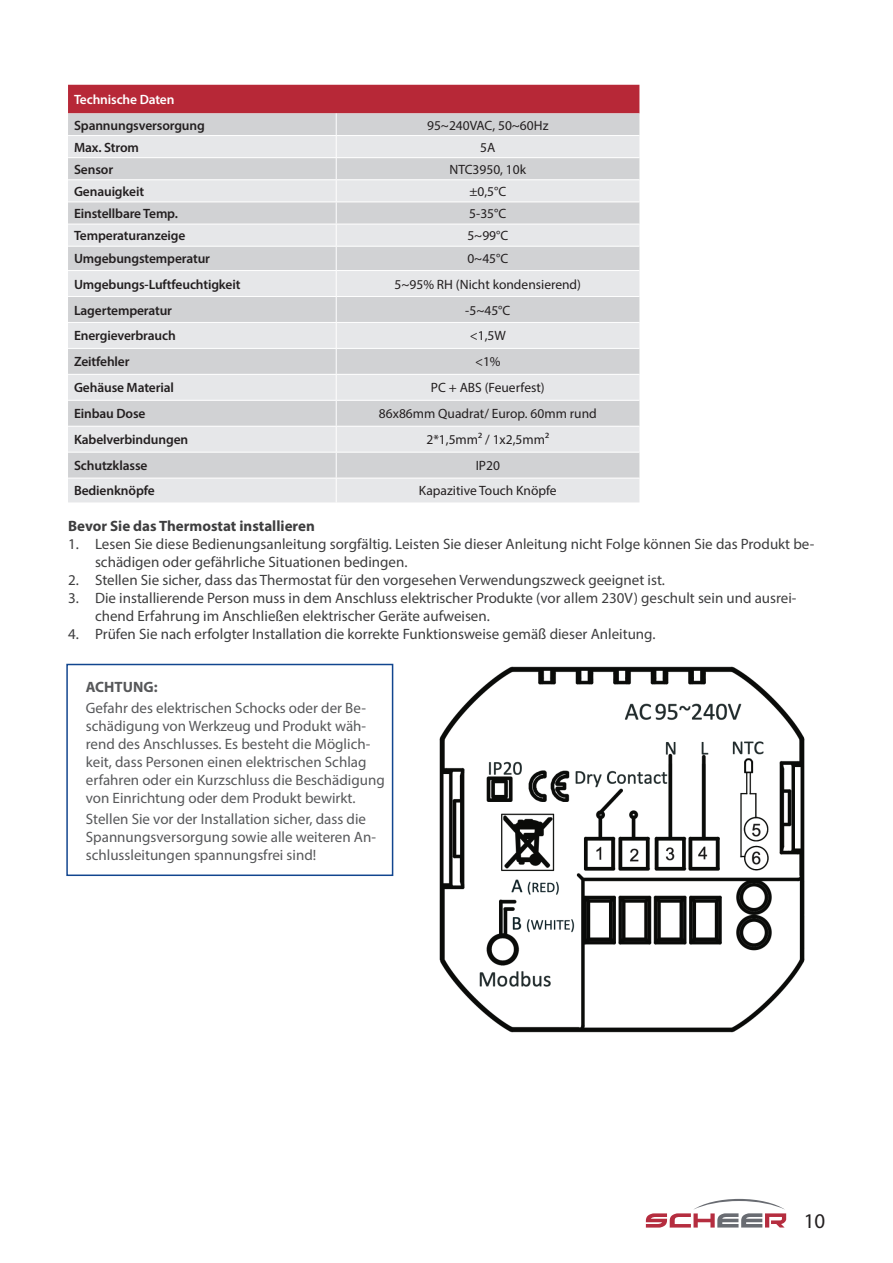
<style>
.page{position:relative;width:893px;height:1263px;background:#fff}
.page>*{position:absolute;margin:0;border:0;box-sizing:border-box;transform-origin:0 0}
.t1{font:21px "Myriad Pro";color:#231f20}
.t2{font:15px/18px "Myriad Pro";color:#3e3e3f}
.t3{font:15px/18px "Myriad Pro";color:#57585a}
.t4{font:700 15px "Myriad Pro";color:#3e3e3f}
.t5{font:700 15px "Myriad Pro";color:#57585a}
.t6{font:600 13.5px "Myriad Pro";letter-spacing:-.01em;color:#231f20}
.t7{font:13.5px "Myriad Pro";color:#231f20}
.t8{font:600 13.5px "Myriad Pro";letter-spacing:-.01em;color:#fff}
</style>
<div class="page">
<svg style="left:646px;top:1199px;width:140px;height:28px"></svg>
<svg style="left:68px;top:85px;width:571px;height:417px;background:#dad1d4"></svg>
<svg style="left:66px;top:663px;width:328px;height:213px"></svg>
<img style="left:439px;top:666px;width:366px;height:367px">
<p class="t8" style="left:74px;top:91px;width:102px">Technische Daten</p>
<p class="t6" style="left:74px;top:116px;width:132px">Spannungsversorgung</p>
<p class="t7" style="left:427px;top:117px;width:123px">95~240VAC, 50~60Hz</p>
<p class="t6" style="left:74px;top:139px;width:66px">Max. Strom</p>
<p class="t7" style="left:480px;top:139px;width:17px">5A</p>
<p class="t6" style="left:74px;top:161px;width:41px">Sensor</p>
<p class="t7" style="left:449px;top:161px;width:78px">NTC3950, 10k</p>
<p class="t6" style="left:74px;top:183px;width:72px">Genauigkeit</p>
<p class="t7" style="left:469px;top:183px;width:38px">±0,5°C</p>
<p class="t6" style="left:74px;top:205px;width:105px">Einstellbare Temp.</p>
<p class="t7" style="left:469px;top:205px;width:39px">5-35°C</p>
<p class="t6" style="left:74px;top:227px;width:113px">Temperaturanzeige</p>
<p class="t7" style="left:467px;top:227px;width:42px">5~99°C</p>
<p class="t6" style="left:74px;top:250px;width:137px">Umgebungstemperatur</p>
<p class="t7" style="left:467px;top:251px;width:42px">0~45°C</p>
<p class="t6" style="left:74px;top:275px;width:168px">Umgebungs-Luftfeuchtigkeit</p>
<p class="t7" style="left:395px;top:276px;width:188px">5~95% RH (Nicht kondensierend)</p>
<p class="t6" style="left:74px;top:301px;width:100px">Lagertemperatur</p>
<p class="t7" style="left:465px;top:302px;width:47px">-5~45°C</p>
<p class="t6" style="left:74px;top:327px;width:103px">Energieverbrauch</p>
<p class="t7" style="left:470px;top:328px;width:38px">&lt;1,5W</p>
<p class="t6" style="left:74px;top:353px;width:57px">Zeitfehler</p>
<p class="t7" style="left:475px;top:354px;width:27px">&lt;1%</p>
<p class="t6" style="left:74px;top:379px;width:101px">Gehäuse Material</p>
<p class="t7" style="left:431px;top:379px;width:115px">PC + ABS (Feuerfest)</p>
<p class="t6" style="left:74px;top:405px;width:73px">Einbau Dose</p>
<p class="t7" style="left:379px;top:405px;width:219px">86x86mm Quadrat/ Europ. 60mm rund</p>
<p class="t6" style="left:74px;top:431px;width:116px">Kabelverbindungen</p>
<p class="t7" style="left:426px;top:431px;width:124px">2*1,5mm² / 1x2,5mm²</p>
<p class="t6" style="left:74px;top:457px;width:75px">Schutzklasse</p>
<p class="t7" style="left:476px;top:457px;width:26px">IP20</p>
<p class="t6" style="left:74px;top:482px;width:82px">Bedienknöpfe</p>
<p class="t7" style="left:419px;top:482px;width:139px">Kapazitive Touch Knöpfe</p>
<p class="t4" style="left:68px;top:516px;width:248px">Bevor Sie das Thermostat installieren</p>
<p class="t2" style="left:95px;top:535px;width:721px;text-indent:-27px">1. Lesen Sie diese Bedienungsanleitung sorgfältig. Leisten Sie dieser Anleitung nicht Folge können Sie das Produkt be&shy;schädigen oder gefährliche Situationen bedingen.</p>
<p class="t2" style="left:68px;top:571px;width:598px">2. Stellen Sie sicher, dass das Thermostat für den vorgesehen Verwendungszweck geeignet ist.</p>
<p class="t2" style="left:95px;top:589px;width:703px;text-indent:-27px">3. Die installierende Person muss in dem Anschluss elektrischer Produkte (vor allem 230V) geschult sein und ausrei&shy;chend Erfahrung im Anschließen elektrischer Geräte aufweisen.</p>
<p class="t2" style="left:68px;top:625px;width:589px">4. Prüfen Sie nach erfolgter Installation die korrekte Funktionsweise gemäß dieser Anleitung.</p>
<p class="t5" style="left:86px;top:677px;width:74px">ACHTUNG:</p>
<p class="t3" style="left:86px;top:698px;width:300px">Gefahr des elektrischen Schocks oder der Be&shy;schädigung von Werkzeug und Produkt wäh&shy;rend des Anschlusses. Es besteht die Möglich&shy;keit, dass Personen einen elektrischen Schlag erfahren oder ein Kurzschluss die Beschädigung von Einrichtung oder dem Produkt bewirkt.</p>
<p class="t3" style="left:86px;top:809px;width:292px">Stellen Sie vor der Installation sicher, dass die<br>Spannungsversorgung sowie alle weiteren An&shy;schlussleitungen spannungsfrei sind!</p>
<h1 class="t1" style="left:804px;top:1208px;width:23px">10</h1>
</div>
